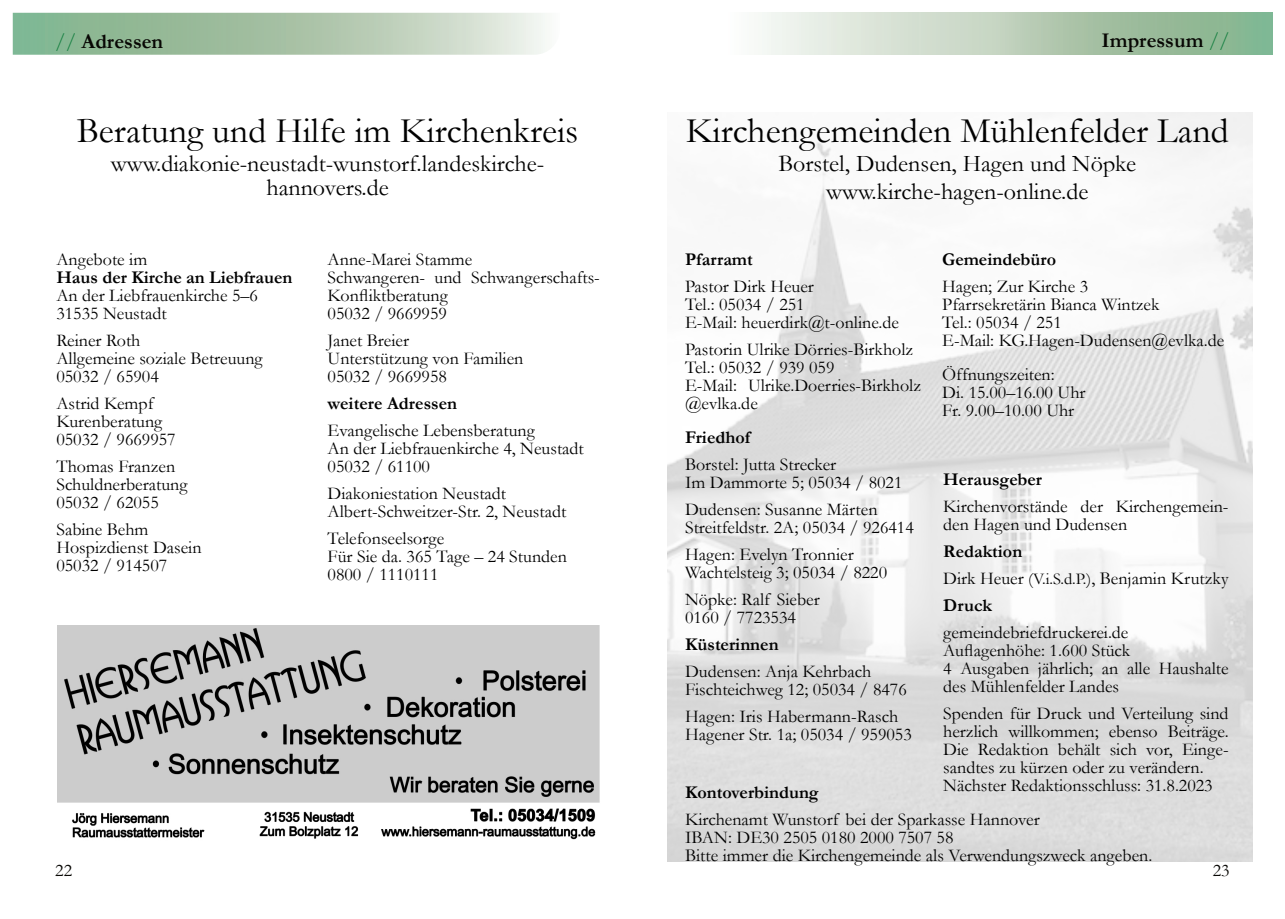
<style>
.page{position:relative;width:1285px;height:919px;background:#fff}
.page>*{position:absolute;margin:0;border:0;box-sizing:border-box;transform-origin:0 0}
.t1{font:36px "Garamond";color:#000}
.t2{font:24px/24px "Garamond";color:#000;text-align:center}
.t3{font:700 21px "Garamond";color:#080704}
.t4{font:18px/18px "Garamond";color:#000}
.t5{font:700 18px "Garamond";color:#000}
.t6{font:18px "Garamond";color:#080704}
.s1{font-weight:400;color:#127e3e}
.s2{font-weight:700}
.s3{font-size:16.5px}
</style>
<div class="page">
<img style="left:57px;top:625px;width:543px;height:215px">
<img style="left:667px;top:112px;width:585px;height:749px">
<div style="left:725px;top:13px;width:546px;height:42px;background:linear-gradient(to right,#fffbfa,#7fac84)"></div>
<svg style="left:13px;top:13px;width:532px;height:42px;background:#adc8ae"></svg>
<p class="t3" style="left:55px;top:34px;width:109px"><span class="s1">//</span> Adressen</p>
<h1 class="t1" style="left:77px;top:119px;width:503px">Beratung und Hilfe im Kirchenkreis</h1>
<h2 class="t2" style="left:111px;top:154px;width:435px">www.diakonie-neustadt-wunstorf.landeskirche&shy;hannovers.de</h2>
<p class="t4" style="left:56px;top:252px;width:92px">Angebote im</p>
<p class="t5" style="left:56px;top:271px;width:237px">Haus der Kirche an Liebfrauen</p>
<p class="t4" style="left:56px;top:288px;width:203px">An der Liebfrauenkirche 5–6<br>31535 Neustadt</p>
<p class="t4" style="left:56px;top:333px;width:208px">Reiner Roth<br>Allgemeine soziale Betreuung<br>05032 / 65904</p>
<p class="t4" style="left:56px;top:396px;width:121px">Astrid Kempf<br>Kurenberatung<br>05032 / 9669957</p>
<p class="t4" style="left:56px;top:459px;width:133px">Thomas Franzen<br>Schuldnerberatung<br>05032 / 62055</p>
<p class="t4" style="left:56px;top:522px;width:147px">Sabine Behm<br>Hospizdienst Dasein<br>05032 / 914507</p>
<p class="t4" style="left:327px;top:252px;width:274px">Anne-Marei Stamme<br>Schwangeren- und Schwangerschafts-<br>Konfliktberatung<br>05032 / 9669959</p>
<p class="t4" style="left:327px;top:333px;width:197px">Janet Breier<br>Unterstützung von Familien<br>05032 / 9669958</p>
<p class="t5" style="left:327px;top:397px;width:131px">weitere Adressen</p>
<p class="t4" style="left:327px;top:423px;width:258px">Evangelische Lebensberatung<br>An der Liebfrauenkirche 4, Neustadt<br>05032 / 61100</p>
<p class="t4" style="left:327px;top:486px;width:240px">Diakoniestation Neustadt<br>Albert-Schweitzer-Str. 2, Neustadt</p>
<p class="t4" style="left:327px;top:531px;width:241px">Telefonseelsorge<br>Für Sie da. 365 Tage – 24 Stunden<br>0800 / 1110111</p>
<p class="t6" style="left:55px;top:864px;width:18px">22</p>
<p class="t3" style="left:1101px;top:33px;width:129px">Impressum <span class="s1">//</span></p>
<h1 class="t1" style="left:685px;top:119px;width:544px">Kirchengemeinden Mühlenfelder Land</h1>
<h2 class="t2" style="left:778px;top:152px;width:359px;line-height:28.5px">Borstel, Dudensen, Hagen und Nöpke www.kirche-hagen-online.de</h2>
<p class="t5" style="left:942px;top:253px;width:115px">Gemeindebüro</p>
<p class="t4" style="left:942px;top:279px;width:284px">Hagen; Zur Kirche 3<br>Pfarrsekretärin Bianca Wintzek<br>Tel.: 05034 / 251<br>E-Mail: KG.Hagen-Dudensen@evlka.de</p>
<p class="t4" style="left:942px;top:367px;width:145px">Öffnungszeiten:<br>Di. 15.00–16.00 Uhr<br>Fr. 9.00–10.00 Uhr</p>
<p class="t5" style="left:685px;top:253px;width:69px">Pfarramt</p>
<p class="t4" style="left:685px;top:279px;width:215px">Pastor Dirk Heuer<br>Tel.: 05034 / 251<br>E-Mail: heuerdirk@t-online.de</p>
<p class="t4" style="left:685px;top:342px;width:237px">Pastorin Ulrike Dörries-Birkholz<br>Tel.: 05032 / 939 059<br>E-Mail: Ulrike.Doerries-Birkholz @evlka.de</p>
<p class="t5" style="left:685px;top:431px;width:67px">Friedhof</p>
<p class="t4" style="left:685px;top:457px;width:219px">Borstel: Jutta Strecker<br>Im Dammorte 5; 05034 / 8021</p>
<p class="t4" style="left:685px;top:502px;width:230px">Dudensen: Susanne Märten<br>Streitfeldstr. 2A; 05034 / 926414</p>
<p class="t4" style="left:685px;top:547px;width:204px">Hagen: Evelyn Tronnier<br>Wachtelsteig 3; 05034 / 8220</p>
<p class="t4" style="left:685px;top:592px;width:136px">Nöpke: Ralf Sieber<br>0160 / 7723534</p>
<p class="t5" style="left:685px;top:638px;width:95px">Küsterinnen</p>
<p class="t4" style="left:685px;top:664px;width:223px">Dudensen: Anja Kehrbach<br>Fischteichweg 12; 05034 / 8476</p>
<p class="t4" style="left:685px;top:709px;width:228px">Hagen: Iris Habermann-Rasch<br>Hagener Str. 1a; 05034 / 959053</p>
<p class="t5" style="left:943px;top:473px;width:100px">Herausgeber</p>
<p class="t4" style="left:943px;top:499px;width:287px">Kirchenvorstände der Kirchengemein&shy;den Hagen und Dudensen</p>
<p class="t4" style="left:943px;top:539px;width:287px;line-height:27px"><span class="s2">Redaktion<br></span>Dirk Heuer <span class="s3">(V.i.S.d.P.)</span>, Benjamin Krutzky<br><span class="s2">Druck</span></p>
<p class="t4" style="left:943px;top:625px;width:287px">gemeindebriefdruckerei.de<br>Auflagenhöhe: 1.600 Stück<br>4 Ausgaben jährlich; an alle Haushalte des Mühlenfelder Landes</p>
<p class="t4" style="left:943px;top:706px;width:287px">Spenden für Druck und Verteilung sind herzlich willkommen; ebenso Beiträge.<br>Die Redaktion behält sich vor, Einge&shy;sandtes zu kürzen oder zu verändern.<br>Nächster Redaktionsschluss: 31.8.2023</p>
<p class="t5" style="left:685px;top:786px;width:135px">Kontoverbindung</p>
<p class="t4" style="left:685px;top:812px;width:468px">Kirchenamt Wunstorf bei der Sparkasse Hannover<br>IBAN: DE30 2505 0180 2000 7507 58<br>Bitte immer die Kirchengemeinde als Verwendungszweck angeben.</p>
<p class="t6" style="left:1212px;top:864px;width:18px">23</p>
</div>
